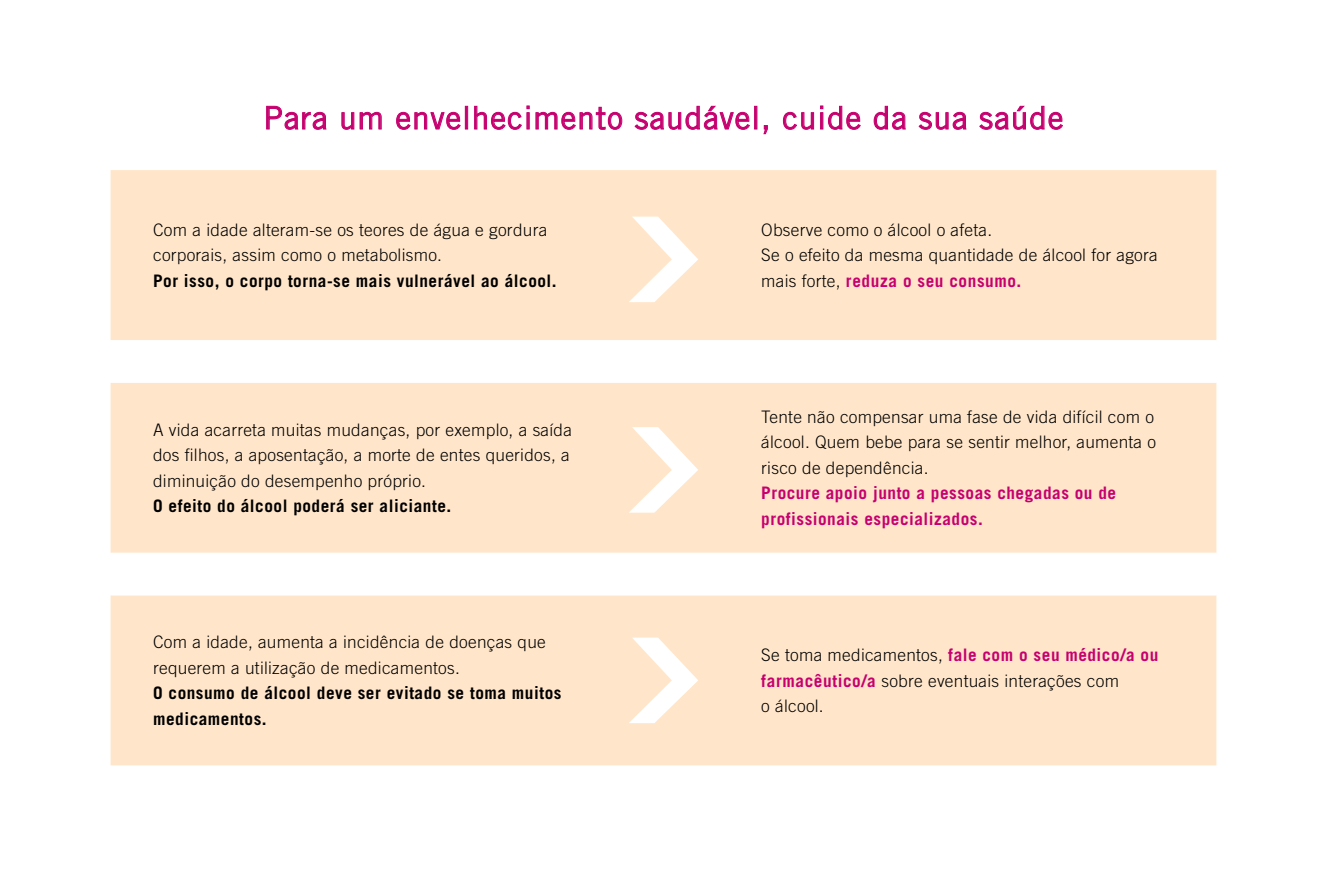
<style>
.page{position:relative;width:1327px;height:893px;background:#fff}
.page>*{position:absolute;margin:0;border:0;box-sizing:border-box;transform-origin:0 0}
.t1{font:31.5px "Trade Gothic LT Pro";letter-spacing:.03em;color:#c6006f}
.t2{font:300 17.25px/25.5px "Trade Gothic LT Pro";letter-spacing:.015em;color:#000}
.t3{font:700 17.25px/25.5px "Trade Gothic LT Pro";letter-spacing:.03em;color:#000}
.t4{font:700 17.25px/25.5px "Trade Gothic LT Pro";letter-spacing:.03em;color:#c6006f}
.s1{font-weight:700;color:#c6006f}
</style>
<div class="page">
<svg style="left:266px;top:106px;width:61px;height:24px"></svg>
<svg style="left:341px;top:112px;width:41px;height:18px"></svg>
<svg style="left:396px;top:112px;width:65px;height:18px"></svg>
<div style="left:465px;top:106px;width:3px;height:23px;border:1px solid #c6006f"></div>
<svg style="left:474px;top:106px;width:55px;height:24px"></svg>
<svg style="left:535px;top:107px;width:87px;height:23px"></svg>
<svg style="left:634px;top:105px;width:116px;height:25px"></svg>
<div style="left:754px;top:106px;width:3px;height:23px;border:1px solid #c6006f"></div>
<svg style="left:763px;top:125px;width:5px;height:9px"></svg>
<svg style="left:782px;top:112px;width:32px;height:18px"></svg>
<svg style="left:820px;top:106px;width:41px;height:24px"></svg>
<svg style="left:873px;top:106px;width:33px;height:24px"></svg>
<svg style="left:918px;top:112px;width:49px;height:18px"></svg>
<svg style="left:979px;top:105px;width:84px;height:25px"></svg>
<div style="left:111px;top:170px;width:1105px;height:595px;background:#ffe6ca"></div>
<svg style="left:111px;top:340px;width:1105px;height:255px;fill:#ffe6ca"></svg>
<svg style="left:629px;top:217px;width:69px;height:85px"></svg>
<svg style="left:629px;top:427px;width:69px;height:86px"></svg>
<svg style="left:629px;top:638px;width:69px;height:85px"></svg>
<h1 class="t1" style="left:263px;top:99px;width:801px">Para um envelhecimento saudável, cuide da sua saúde</h1>
<p class="t2" style="left:153px;top:217px;width:396px">Com a idade alteram-se os teores de água e gordura corporais, assim como o metabolismo.</p>
<p class="t3" style="left:153px;top:268px;width:405px">Por isso, o corpo torna-se mais vulnerável ao álcool.</p>
<p class="t2" style="left:153px;top:417px;width:420px">A vida acarreta muitas mudanças, por exemplo, a saída dos filhos, a aposentação, a morte de entes queridos, a diminuição do desempenho próprio.</p>
<p class="t3" style="left:153px;top:493px;width:300px">O efeito do álcool poderá ser aliciante.</p>
<p class="t2" style="left:153px;top:629px;width:394px">Com a idade, aumenta a incidência de doenças que requerem a utilização de medicamentos.</p>
<p class="t3" style="left:153px;top:680px;width:410px">O consumo de álcool deve ser evitado se toma muitos medicamentos.</p>
<p class="t2" style="left:761px;top:217px;width:398px">Observe como o álcool o afeta.<br>Se o efeito da mesma quantidade de álcool for agora mais forte, <span class="s1">reduza o seu consumo.</span></p>
<p class="t2" style="left:761px;top:404px;width:396px">Tente não compensar uma fase de vida difícil com o álcool. Quem bebe para se sentir melhor, aumenta o risco de dependência.</p>
<p class="t4" style="left:761px;top:480px;width:356px">Procure apoio junto a pessoas chegadas ou de profissionais especializados.</p>
<p class="t2" style="left:761px;top:642px;width:398px">Se toma medicamentos, <span class="s1">fale com o seu médico/a ou farmacêutico/a</span> sobre eventuais interações com<br>o álcool.</p>
</div>
